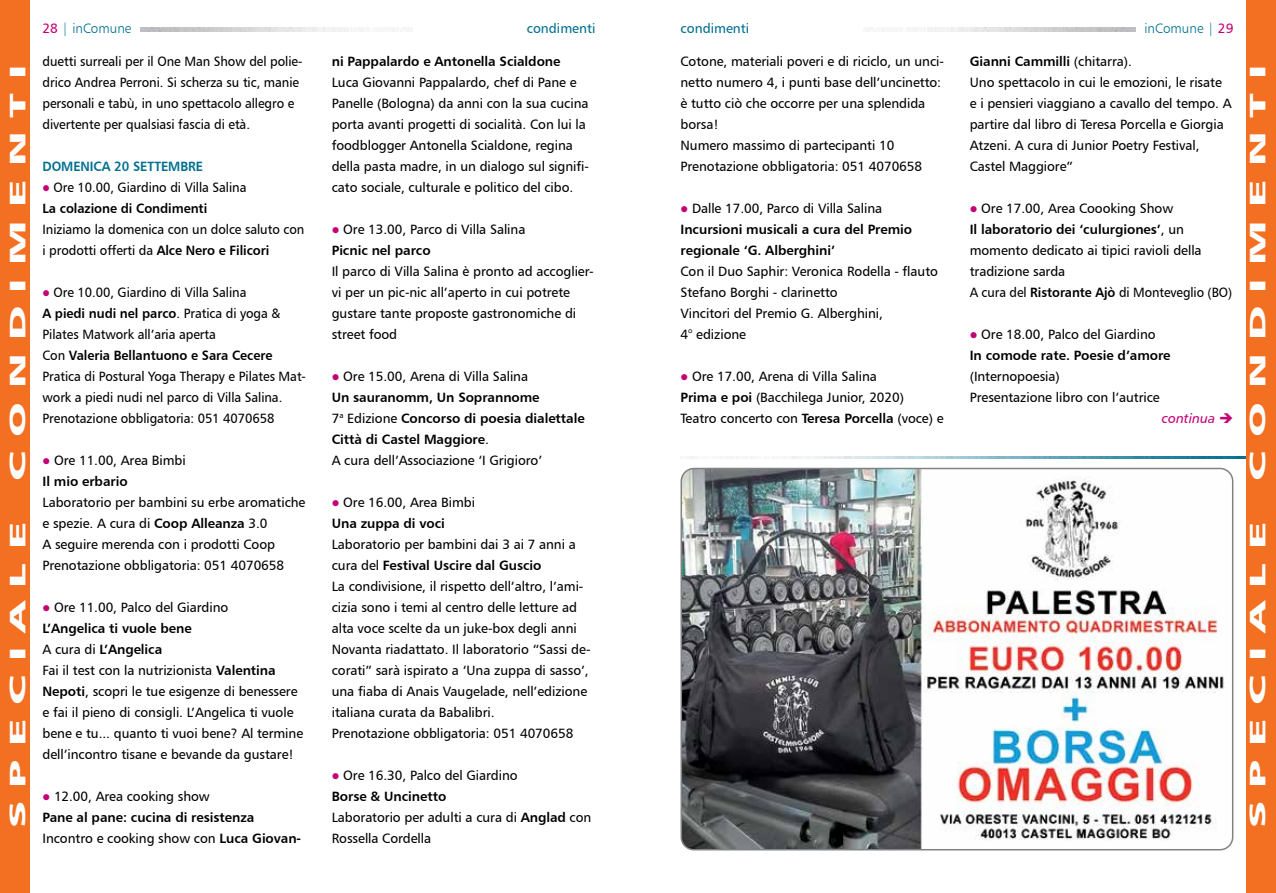
<style>
.page{position:relative;width:1276px;height:893px;background:#fff}
.page>*{position:absolute;margin:0;border:0;box-sizing:border-box;transform-origin:0 0}
.t1{font:22.5px "Humanist 777 BT Black B";letter-spacing:.3em;color:#fff;scale:2 1}
.t2{font:13.5px/21px "Humanist 777 BT Roman B";letter-spacing:-.005em;color:#000}
.t3{font:13.5px/21px "Humanist 777 BT Roman B";letter-spacing:-.005em;color:#000;scale:.95 1}
.t4{font:13.5px/21px "Humanist 777 BT Bold B";letter-spacing:-.005em;color:#000}
.t5{font:13.5px "Humanist 777 BT Bold B";letter-spacing:-.005em;color:#000;scale:.95 1}
.t6{font:13.5px "Humanist 777 BT Light B";color:#00708f}
.t7{font:13.5px "Humanist 777 BT Roman B";color:#00708f}
.t8{font:13.5px "Humanist 777 BT Bold B";letter-spacing:-.005em;color:#00708f;scale:.95 1}
.t9{font:13.5px "Humanist 777 BT Italic B";color:#c40075}
.s1{font-family:"Humanist 777 BT Roman B";color:#c40075}
.s2{font-family:"Humanist 777 BT Roman B"}
.s3{color:#c40075}
.s4{font-family:"Humanist 777 BT Bold B"}
</style>
<div class="page">
<img style="left:689px;top:456px;width:557px;height:2px">
<img style="left:683px;top:468px;width:549px;height:382px">
<div style="left:680px;top:468px;width:553px;height:382px;border:2px solid #808285;border-radius:13px"></div>
<img style="left:140px;top:28px;width:269px;height:4px">
<img style="left:867px;top:28px;width:268px;height:4px">
<div style="left:0;top:0;width:30px;height:893px;background:#f36f21"></div>
<div style="left:1246px;top:0;width:30px;height:893px;background:#f36f21"></div>
<h1 class="t1" style="left:1243px;top:828px;width:407px;rotate:-90deg">SPECIALEAPPUNTAMENTI</h1>
<p class="t6" style="left:43px;top:20px;width:90px"><span class="s1">28</span> | inComune</p>
<p class="t7" style="left:527px;top:19px;width:70px">condimenti</p>
<p class="t7" style="left:680px;top:19px;width:70px">condimenti</p>
<p class="t6" style="left:1144px;top:20px;width:90px">inComune | <span class="s1">29</span></p>
<p class="t4" style="left:969px;top:50px;width:164px">Gianni Cammilli <span class="s2">(chitarra).</span></p>
<p class="t2" style="left:969px;top:71px;width:263px">Uno spettacolo in cui le emozioni, le risate e i pensieri viaggiano a cavallo del tempo. A partire dal libro di Teresa Porcella e Giorgia Atzeni. A cura di Junior Poetry Festival, Castel Maggiore”</p>
<p class="t2" style="left:969px;top:197px;width:205px"><span class="s3">●</span> Ore 17.00, Area Coooking Show</p>
<p class="t4" style="left:969px;top:218px;width:216px">Il laboratorio dei ‘culurgiones’<span class="s2">, un</span></p>
<p class="t2" style="left:969px;top:239px;width:264px">momento dedicato ai tipici ravioli della tradizione sarda<br>A cura del <span class="s4">Ristorante Ajò</span> di Monteveglio (BO)</p>
<p class="t2" style="left:969px;top:323px;width:187px"><span class="s3">●</span> Ore 18.00, Palco del Giardino</p>
<p class="t4" style="left:969px;top:344px;width:202px">In comode rate. Poesie d’amore</p>
<p class="t2" style="left:969px;top:365px;width:192px">(Internopoesia)<br>Presentazione libro con l’autrice</p>
<p class="t4" style="left:332px;top:50px;width:230px">ni Pappalardo e Antonella Scialdone</p>
<p class="t2" style="left:332px;top:71px;width:259px">Luca Giovanni Pappalardo, chef di Pane e Panelle (Bologna) da anni con la sua cucina porta avanti progetti di socialità. Con lui la foodblogger Antonella Scialdone, regina della pasta madre, in un dialogo sul signifi&shy;cato sociale, culturale e politico del cibo.</p>
<p class="t2" style="left:332px;top:218px;width:195px"><span class="s3">●</span> Ore 13.00, Parco di Villa Salina</p>
<p class="t4" style="left:332px;top:239px;width:100px">Picnic nel parco</p>
<p class="t2" style="left:332px;top:260px;width:263px">Il parco di Villa Salina è pronto ad accoglier&shy;vi per un pic-nic all’aperto in cui potrete gustare tante proposte gastronomiche di street food</p>
<p class="t2" style="left:332px;top:365px;width:198px"><span class="s3">●</span> Ore 15.00, Arena di Villa Salina</p>
<p class="t4" style="left:332px;top:386px;width:254px">Un sauranomm, Un Soprannome<br><span class="s2">7</span><sup>a</sup> <span class="s2">Edizione</span> Concorso di poesia dialettale<br>Città di Castel Maggiore<span class="s2">.</span></p>
<p class="t2" style="left:332px;top:449px;width:212px">A cura dell’Associazione ‘I Grigioro’</p>
<p class="t2" style="left:332px;top:491px;width:145px"><span class="s3">●</span> Ore 16.00, Area Bimbi</p>
<p class="t4" style="left:332px;top:512px;width:115px">Una zuppa di voci</p>
<p class="t2" style="left:332px;top:533px;width:245px">Laboratorio per bambini dai 3 ai 7 anni a</p>
<p class="t4" style="left:332px;top:554px;width:211px"><span class="s2">cura del</span> Festival Uscire dal Guscio</p>
<p class="t2" style="left:332px;top:575px;width:260px">La condivisione, il rispetto dell’altro, l’ami&shy;cizia sono i temi al centro delle letture ad alta voce scelte da un juke-box degli anni Novanta riadattato. Il laboratorio “Sassi de&shy;corati” sarà ispirato a ‘Una zuppa di sasso’, una fiaba di Anais Vaugelade, nell’edizione italiana curata da Babalibri.<br>Prenotazione obbligatoria: 051 4070658</p>
<p class="t2" style="left:332px;top:764px;width:187px"><span class="s3">●</span> Ore 16.30, Palco del Giardino</p>
<p class="t4" style="left:332px;top:785px;width:116px">Borse &amp; Uncinetto</p>
<p class="t2" style="left:332px;top:806px;width:261px">Laboratorio per adulti a cura di <span class="s4">Anglad</span> con<br>Rossella Cordella</p>
<p class="t3" style="left:43px;top:50px;width:275px">duetti surreali per il One Man Show del polie&shy;drico Andrea Perroni. Si scherza su tic, manie personali e tabù, in uno spettacolo allegro e divertente per qualsiasi fascia di età.</p>
<p class="t8" style="left:43px;top:157px;width:171px">DOMENICA 20 SETTEMBRE</p>
<p class="t3" style="left:43px;top:176px;width:216px"><span class="s3">●</span> Ore 10.00, Giardino di Villa Salina</p>
<p class="t5" style="left:43px;top:199px;width:175px">La colazione di Condimenti</p>
<p class="t3" style="left:43px;top:218px;width:277px">Iniziamo la domenica con un dolce saluto con i prodotti offerti da <span class="s4">Alce Nero e Filicori</span></p>
<p class="t3" style="left:43px;top:281px;width:216px"><span class="s3">●</span> Ore 10.00, Giardino di Villa Salina</p>
<p class="t5" style="left:43px;top:304px;width:252px">A piedi nudi nel parco<span class="s2">. Pratica di yoga &amp;</span></p>
<p class="t3" style="left:43px;top:323px;width:184px">Pilates Matwork all’aria aperta</p>
<p class="t5" style="left:43px;top:346px;width:244px"><span class="s2">Con</span> Valeria Bellantuono e Sara Cecere</p>
<p class="t3" style="left:43px;top:365px;width:279px">Pratica di Postural Yoga Therapy e Pilates Mat&shy;work a piedi nudi nel parco di Villa Salina.<br>Prenotazione obbligatoria: 051 4070658</p>
<p class="t2" style="left:43px;top:449px;width:145px"><span class="s3">●</span> Ore 11.00, Area Bimbi</p>
<p class="t4" style="left:43px;top:470px;width:87px">Il mio erbario</p>
<p class="t2" style="left:43px;top:491px;width:264px">Laboratorio per bambini su erbe aromatiche e spezie. A cura di <span class="s4">Coop Alleanza</span> 3.0<br>A seguire merenda con i prodotti Coop Prenotazione obbligatoria: 051 4070658</p>
<p class="t2" style="left:43px;top:596px;width:187px"><span class="s3">●</span> Ore 11.00, Palco del Giardino</p>
<p class="t4" style="left:43px;top:617px;width:151px">L’Angelica ti vuole bene<br><span class="s2">A cura di</span> L’Angelica</p>
<p class="t2" style="left:43px;top:659px;width:262px">Fai il test con la nutrizionista <span class="s4">Valentina Nepoti</span>, scopri le tue esigenze di benessere e fai il pieno di consigli. L’Angelica ti vuole bene e tu... quanto ti vuoi bene? Al termine dell’incontro tisane e bevande da gustare!</p>
<p class="t2" style="left:43px;top:785px;width:169px"><span class="s3">●</span> 12.00, Area cooking show</p>
<p class="t4" style="left:43px;top:806px;width:213px">Pane al pane: cucina di resistenza</p>
<p class="t2" style="left:43px;top:827px;width:260px">Incontro e cooking show con <span class="s4">Luca Giovan-</span></p>
<p class="t2" style="left:680px;top:50px;width:265px">Cotone, materiali poveri e di riciclo, un unci&shy;netto numero 4, i punti base dell’uncinetto: è tutto ciò che occorre per una splendida borsa!<br>Numero massimo di partecipanti 10<br>Prenotazione obbligatoria: 051 4070658</p>
<p class="t2" style="left:680px;top:197px;width:203px"><span class="s3">●</span> Dalle 17.00, Parco di Villa Salina</p>
<p class="t4" style="left:680px;top:218px;width:233px">Incursioni musicali a cura del Premio regionale ‘G. Alberghini’</p>
<p class="t2" style="left:680px;top:260px;width:259px">Con il Duo Saphir: Veronica Rodella - flauto<br>Stefano Borghi - clarinetto<br>Vincitori del Premio G. Alberghini,<br>4° edizione</p>
<p class="t2" style="left:680px;top:365px;width:265px"><span class="s3">●</span> Ore 17.00, Arena di Villa Salina<br><span class="s4">Prima e poi</span> (Bacchilega Junior, 2020)<br>Teatro concerto con <span class="s4">Teresa Porcella</span> (voce) e</p>
<h1 class="t1" style="left:3px;top:481px;width:210px;rotate:-90deg">CONDIMENTI</h1>
<h1 class="t1" style="left:1243px;top:481px;width:210px;rotate:-90deg">CONDIMENTI</h1>
<p class="t9" style="left:1162px;top:410px;width:73px">continua ➔</p>
<h1 class="t1" style="left:3px;top:828px;width:155px;rotate:-90deg">SPECIALE</h1>
<h1 class="t1" style="left:1243px;top:634px;width:38px;rotate:-90deg">M I</h1>
<h1 class="t1" style="left:1243px;top:876px;width:102px;rotate:-90deg">PROSS</h1>
</div>
